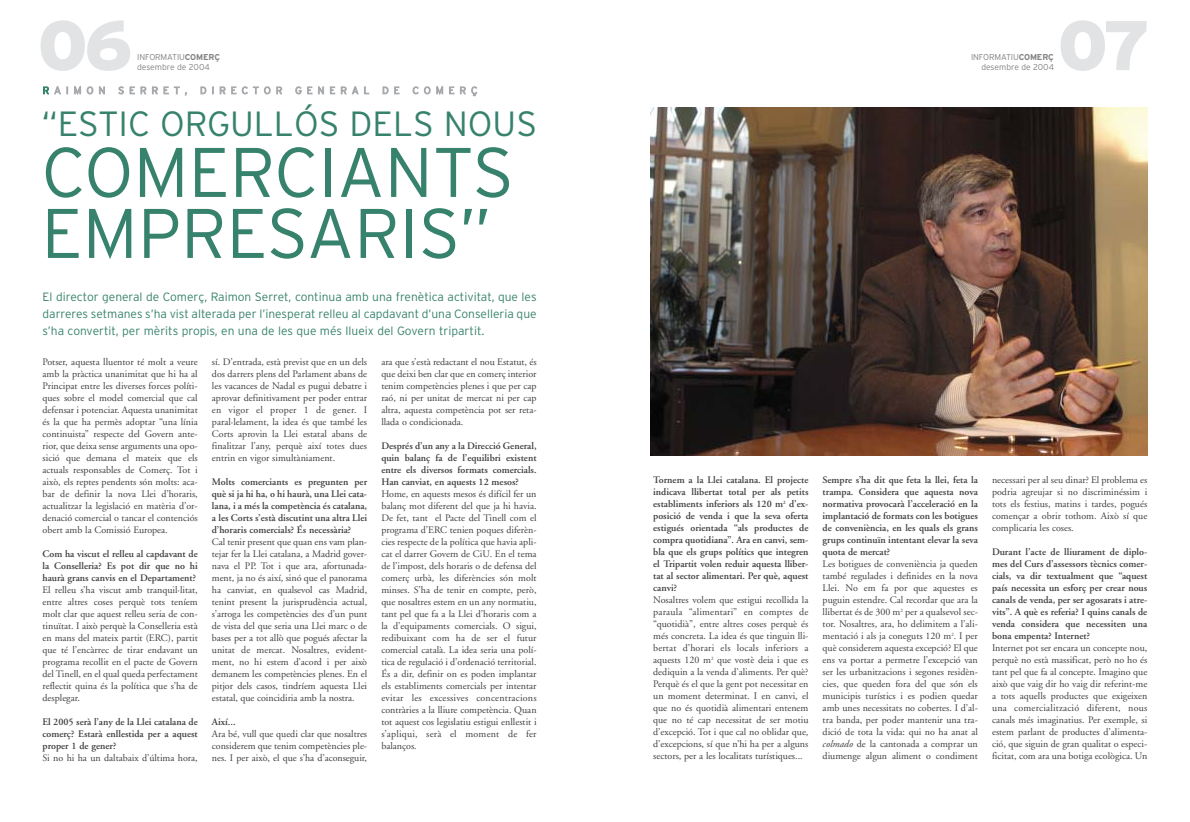
<style>
.page{position:relative;width:1190px;height:822px;background:#fff}
.page>*{position:absolute;margin:0;border:0;box-sizing:border-box;transform-origin:0 0}
.t1{font:300 70px/61px "Interstate";color:#37826c}
.t2{font:900 70px "Interstate";color:#e2e3e4}
.t3{font:300 35px "Interstate";color:#37826c}
.t4{font:300 12px/17px "Interstate";color:#37826c;text-align:justify}
.t5{font:10px/12px "Adobe Garamond";color:#404041;text-align:justify}
.t6{font:600 10px/12px "Adobe Garamond";color:#404041;text-align:justify}
.t7{font:300 10px "Interstate";letter-spacing:.5em;color:#a7a9ac}
.t8{font:300 8.5px/10.2px "Interstate";letter-spacing:-.015em;color:#808284}
.s1{font-weight:700}
.s2{color:#37826c}
.s3{font-style:italic}
</style>
<div class="page">
<img style="left:651px;top:108px;width:496px;height:348px">
<h1 class="t2" style="left:38px;top:20px;width:97px">06</h1>
<h1 class="t2" style="left:1058px;top:20px;width:95px">07</h1>
<p class="t8" style="left:137px;top:53px;width:85px">INFORMATIU<span class="s1">COMERÇ </span>desembre de 2004</p>
<p class="t8" style="left:971px;top:53px;width:85px;text-align:right">INFORMATIU<span class="s1">COMERÇ </span>desembre de 2004</p>
<h2 class="t3" style="left:42px;top:111px;width:497px">“ESTIC ORGULLÓS DELS NOUS</h2>
<h1 class="t1" style="left:42px;top:147px;width:474px">COMERCIANTS<br>EMPRESARIS”</h1>
<p class="t4" style="left:43px;top:289px;width:496px">El director general de Comerç, Raimon Serret, continua amb una frenètica activitat, que les darreres setmanes s’ha vist alterada per l’inesperat relleu al capdavant d’una Conselleria que s’ha convertit, per mèrits propis, en una de les que més llueix del Govern tripartit.</p>
<p class="t7" style="left:43px;top:87px;width:64px"><span class="s2">R</span>AIMON</p>
<p class="t7" style="left:118px;top:87px;width:70px">SERRET,</p>
<p class="t7" style="left:200px;top:87px;width:84px">DIRECTOR</p>
<p class="t7" style="left:295px;top:87px;width:76px">GENERAL</p>
<p class="t7" style="left:382px;top:87px;width:19px">D E</p>
<p class="t7" style="left:412px;top:87px;width:66px">COMERÇ</p>
<p class="t5" style="left:43px;top:357px;width:157px">Potser, aquesta lluentor té molt a veure amb la pràctica unanimitat que hi ha al Principat entre les diverses forces políti&shy;ques sobre el model comercial que cal defensar i potenciar. Aquesta unanimitat és la que ha permès adoptar “una línia continuista” respecte del Govern ante&shy;rior, que deixa sense arguments una opo&shy;sició que demana el mateix que els actuals responsables de Comerç. Tot i això, els reptes pendents són molts: aca&shy;bar de definir la nova Llei d’horaris, actualitzar la legislació en matèria d’or&shy;denació comercial o tancar el contenciós obert amb la Comissió Europea.</p>
<p class="t6" style="left:43px;top:549px;width:157px">Com ha viscut el relleu al capdavant de la Conselleria? Es pot dir que no hi haurà grans canvis en el Departament?</p>
<p class="t5" style="left:43px;top:585px;width:157px">El relleu s’ha viscut amb tranquil·litat, entre altres coses perquè tots teníem molt clar que aquest relleu seria de con&shy;tinuïtat. I això perquè la Conselleria està en mans del mateix partit (ERC), partit que té l’encàrrec de tirar endavant un programa recollit en el pacte de Govern del Tinell, en el qual queda perfectament reflectit quina és la política que s’ha de desplegar.</p>
<p class="t6" style="left:43px;top:717px;width:157px">El 2005 serà l’any de la Llei catalana de comerç? Estarà enllestida per a aquest proper 1 de gener?</p>
<p class="t5" style="left:43px;top:753px;width:157px">Si no hi ha un daltabaix d’última hora,</p>
<p class="t5" style="left:212px;top:357px;width:157px">sí. D’entrada, està previst que en un dels dos darrers plens del Parlament abans de les vacances de Nadal es pugui debatre i aprovar definitivament per poder entrar en vigor el proper 1 de gener. I paral·lelament, la idea és que també les Corts aprovin la Llei estatal abans de finalitzar l’any, perquè així totes dues entrin en vigor simultàniament.</p>
<p class="t6" style="left:212px;top:477px;width:157px">Molts comerciants es pregunten per què si ja hi ha, o hi haurà, una Llei cata&shy;lana, i a més la competència és catalana, a les Corts s’està discutint una altra Llei d’horaris comercials? És necessària?</p>
<p class="t5" style="left:212px;top:537px;width:157px">Cal tenir present que quan ens vam plan&shy;tejar fer la Llei catalana, a Madrid gover&shy;nava el PP. Tot i que ara, afortunada&shy;ment, ja no és així, sinó que el panorama ha canviat, en qualsevol cas Madrid, tenint present la jurisprudència actual, s’arroga les competències des d’un punt de vista del que seria una Llei marc o de bases per a tot allò que pogués afectar la unitat de mercat. Nosaltres, evident&shy;ment, no hi estem d’acord i per això demanem les competències plenes. En el pitjor dels casos, tindríem aquesta Llei estatal, que coincidiria amb la nostra.</p>
<p class="t6" style="left:212px;top:717px;width:25px">Així...</p>
<p class="t5" style="left:212px;top:729px;width:157px">Ara bé, vull que quedi clar que nosaltres considerem que tenim competències ple&shy;nes. I per això, el que s’ha d’aconseguir,</p>
<p class="t5" style="left:381px;top:357px;width:157px">ara que s’està redactant el nou Estatut, és que deixi ben clar que en comerç interior tenim competències plenes i que per cap raó, ni per unitat de mercat ni per cap altra, aquesta competència pot ser reta&shy;llada o condicionada.</p>
<p class="t6" style="left:381px;top:441px;width:157px">Després d’un any a la Direcció General, quin balanç fa de l’equilibri existent entre els diversos formats comercials.<br>Han canviat, en aquests 12 mesos?</p>
<p class="t5" style="left:381px;top:489px;width:157px">Home, en aquests mesos és difícil fer un balanç mot diferent del que ja hi havia.<br>De fet, tant el Pacte del Tinell com el programa d’ERC tenien poques diferèn&shy;cies respecte de la política que havia apli&shy;cat el darrer Govern de CiU. En el tema de l’impost, dels horaris o de defensa del comerç urbà, les diferències són molt minses. S’ha de tenir en compte, però, que nosaltres estem en un any normatiu, tant pel que fa a la Llei d’horaris com a la d’equipaments comercials. O sigui, redibuixant com ha de ser el futur comercial català. La idea seria una polí&shy;tica de regulació i d’ordenació territorial.<br>És a dir, definir on es poden implantar els establiments comercials per intentar evitar les excessives concentracions contràries a la lliure competència. Quan tot aquest cos legislatiu estigui enllestit i s’apliqui, serà el moment de fer balanços.</p>
<p class="t6" style="left:653px;top:475px;width:157px">Tornem a la Llei catalana. El projecte indicava llibertat total per als petits establiments inferiors als 120 m<sup>2</sup> d’ex&shy;posició de venda i que la seva oferta estigués orientada “als productes de compra quotidiana”. Ara en canvi, sem&shy;bla que els grups polítics que integren el Tripartit volen reduir aquesta lliber&shy;tat al sector alimentari. Per què, aquest canvi?</p>
<p class="t5" style="left:653px;top:595px;width:157px">Nosaltres volem que estigui recollida la paraula “alimentari” en comptes de “quotidià”, entre altres coses perquè és més concreta. La idea és que tinguin lli&shy;bertat d’horari els locals inferiors a aquests 120 m<sup>2</sup> que vostè deia i que es dediquin a la venda d’aliments. Per què?<br>Perquè és el que la gent pot necessitar en un moment determinat. I en canvi, el que no és quotidià alimentari entenem que no té cap necessitat de ser motiu d’excepció. Tot i que cal no oblidar que, d’excepcions, sí que n’hi ha per a alguns sectors, per a les localitats turístiques...</p>
<p class="t6" style="left:823px;top:475px;width:157px">Sempre s’ha dit que feta la llei, feta la trampa. Considera que aquesta nova normativa provocarà l’acceleració en la implantació de formats con les botigues de conveniència, en les quals els grans grups continuïn intentant elevar la seva quota de mercat?</p>
<p class="t5" style="left:823px;top:559px;width:157px">Les botigues de conveniència ja queden també regulades i definides en la nova Llei. No em fa por que aquestes es puguin estendre. Cal recordar que ara la llibertat és de 300 m<sup>2</sup> per a qualsevol sec&shy;tor. Nosaltres, ara, ho delimitem a l’ali&shy;mentació i als ja coneguts 120 m<sup>2</sup>. I per què considerem aquesta excepció? El que ens va portar a permetre l’excepció van ser les urbanitzacions i segones residèn&shy;cies, que queden fora del que són els municipis turístics i es podien quedar amb unes necessitats no cobertes. I d’al&shy;tra banda, per poder mantenir una tra&shy;dició de tota la vida: qui no ha anat al <span class="s3">colmado</span> de la cantonada a comprar un diumenge algun aliment o condiment</p>
<p class="t5" style="left:992px;top:475px;width:157px">necessari per al seu dinar? El problema es podria agreujar si no discriminéssim i tots els festius, matins i tardes, pogués començar a obrir tothom. Això sí que complicaria les coses.</p>
<p class="t6" style="left:992px;top:547px;width:157px">Durant l’acte de lliurament de diplo&shy;mes del Curs d’assessors tècnics comer&shy;cials, va dir textualment que “aquest país necessita un esforç per crear nous canals de venda, per ser agosarats i atre&shy;vits”. A què es referia? I quins canals de venda considera que necessiten una bona empenta? Internet?</p>
<p class="t5" style="left:992px;top:643px;width:157px">Internet pot ser encara un concepte nou, perquè no està massificat, però no ho és tant pel que fa al concepte. Imagino que això que vaig dir ho vaig dir referint-me a tots aquells productes que exigeixen una comercialització diferent, nous canals més imaginatius. Per exemple, si estem parlant de productes d’alimenta&shy;ció, que siguin de gran qualitat o especi&shy;ficitat, com ara una botiga ecològica. Un</p>
</div>
